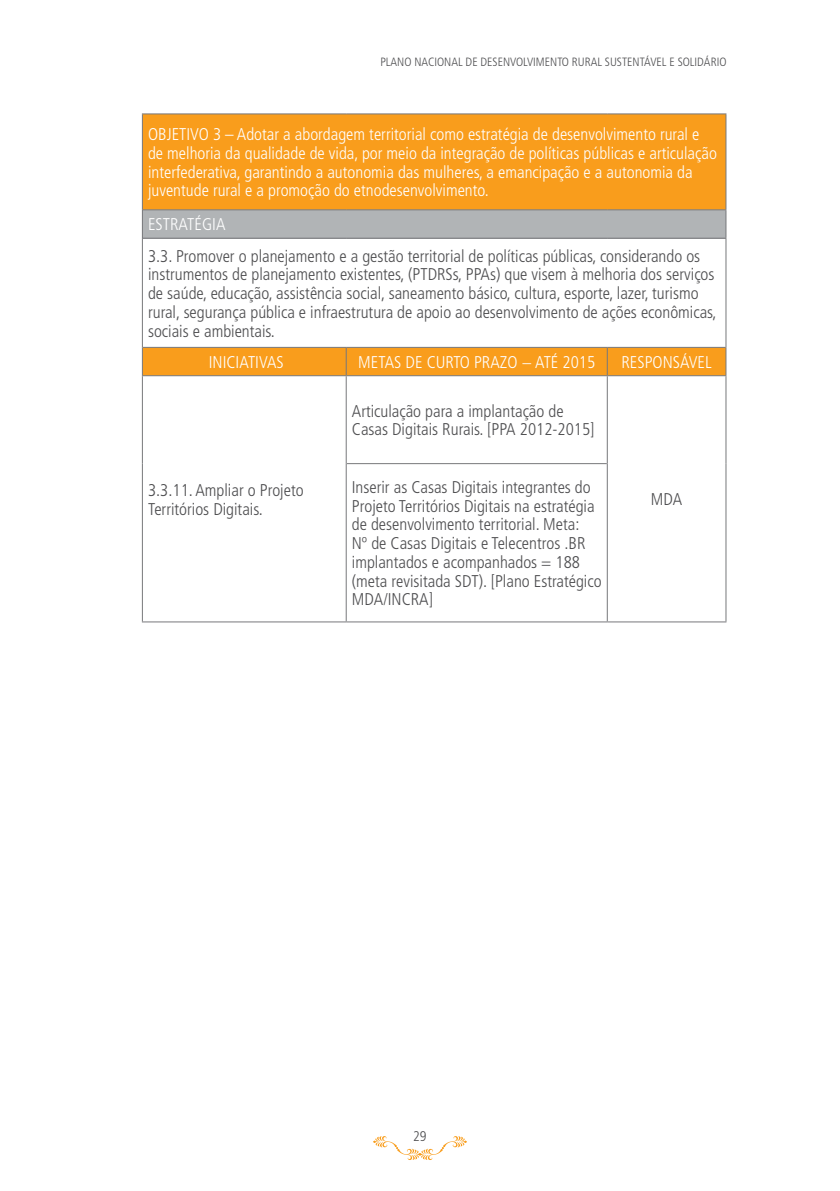
<style>
.page{position:relative;width:840px;height:1191px;background:#fff}
.page>*{position:absolute;margin:0;border:0;box-sizing:border-box;transform-origin:0 0}
.t1{font:300 condensed 17px/18.8px "Frutiger LT Std";color:#4d4d4f}
.t2{font:300 condensed 17px/18.6px "Frutiger LT Std";color:#fff}
.t3{font:300 condensed 14px "Frutiger LT Std";color:#4d4d4f}
.t4{font:300 condensed 12px "Frutiger LT Std";color:#4d4d4f}
</style>
<div class="page">
<svg style="left:373px;top:1136px;width:93px;height:24px"></svg>
<svg style="left:143px;top:114px;width:582px;height:261px;fill:#f99d1c"></svg>
<div style="left:142px;top:210px;width:583px;height:28px;background:#b1b4b6"></div>
<svg style="left:142px;top:210px;width:1px;height:28px"></svg>
<hr style="left:143px;top:209px;width:203px;height:1px;background:#77787b">
<hr style="left:346px;top:209px;width:261px;height:1px;background:#77787b">
<hr style="left:607px;top:209px;width:119px;height:1px;background:#77787b">
<svg style="left:725px;top:210px;width:1px;height:28px"></svg>
<hr style="left:143px;top:238px;width:203px;height:1px;background:#77787b">
<hr style="left:346px;top:238px;width:261px;height:1px;background:#77787b">
<hr style="left:607px;top:238px;width:119px;height:1px;background:#77787b">
<hr style="left:142px;top:113px;width:204px;height:1px;background:#77787b">
<hr style="left:142px;top:114px;width:1px;height:96px;background:#77787b">
<hr style="left:346px;top:113px;width:261px;height:1px;background:#77787b">
<hr style="left:607px;top:113px;width:119px;height:1px;background:#77787b">
<hr style="left:725px;top:114px;width:1px;height:95px;background:#77787b">
<hr style="left:142px;top:238px;width:1px;height:109px;background:#77787b">
<hr style="left:725px;top:239px;width:1px;height:108px;background:#77787b">
<svg style="left:142px;top:347px;width:1px;height:28px"></svg>
<svg style="left:725px;top:347px;width:1px;height:28px"></svg>
<hr style="left:142px;top:376px;width:1px;height:87px;background:#77787b">
<hr style="left:725px;top:376px;width:1px;height:87px;background:#77787b">
<hr style="left:142px;top:463px;width:1px;height:158px;background:#77787b">
<hr style="left:725px;top:463px;width:1px;height:158px;background:#77787b">
<hr style="left:143px;top:347px;width:203px;height:1px;background:#77787b">
<hr style="left:346px;top:347px;width:261px;height:1px;background:#77787b">
<svg style="left:345px;top:348px;width:1px;height:27px"></svg>
<hr style="left:607px;top:347px;width:118px;height:1px;background:#77787b">
<svg style="left:606px;top:348px;width:1px;height:27px"></svg>
<hr style="left:345px;top:376px;width:1px;height:87px;background:#77787b">
<hr style="left:606px;top:376px;width:1px;height:87px;background:#77787b">
<hr style="left:345px;top:463px;width:1px;height:158px;background:#77787b">
<hr style="left:606px;top:463px;width:1px;height:158px;background:#77787b">
<hr style="left:142px;top:375px;width:204px;height:1px;background:#77787b">
<hr style="left:346px;top:375px;width:261px;height:1px;background:#77787b">
<hr style="left:607px;top:375px;width:119px;height:1px;background:#77787b">
<hr style="left:346px;top:463px;width:260px;height:1px;background:#77787b">
<hr style="left:142px;top:621px;width:204px;height:1px;background:#77787b">
<hr style="left:346px;top:621px;width:261px;height:1px;background:#77787b">
<hr style="left:607px;top:621px;width:119px;height:1px;background:#77787b">
<p class="t4" style="left:380px;top:55px;width:347px">PLANO NACIONAL DE DESENVOLVIMENTO RURAL SUSTENTÁVEL E SOLIDÁRIO</p>
<p class="t2" style="left:148px;top:125px;width:570px">OBJETIVO 3 – Adotar a abordagem territorial como estratégia de desenvolvimento rural e de melhoria da qualidade de vida, por meio da integração de políticas públicas e articulação interfederativa, garantindo a autonomia das mulheres, a emancipação e a autonomia da juventude rural e a promoção do etnodesenvolvimento.</p>
<p class="t2" style="left:148px;top:215px;width:79px">ESTRATÉGIA</p>
<p class="t1" style="left:148px;top:247px;width:570px">3.3. Promover o planejamento e a gestão territorial de políticas públicas, considerando os instrumentos de planejamento existentes, (PTDRSs, PPAs) que visem à melhoria dos serviços de saúde, educação, assistência social, saneamento básico, cultura, esporte, lazer, turismo rural, segurança pública e infraestrutura de apoio ao desenvolvimento de ações econômicas, sociais e ambientais.</p>
<p class="t2" style="left:209px;top:353px;width:76px">INICIATIVAS</p>
<p class="t2" style="left:358px;top:353px;width:238px">METAS DE CURTO PRAZO − ATÉ 2015</p>
<p class="t2" style="left:621px;top:353px;width:92px">RESPONSÁVEL</p>
<p class="t1" style="left:148px;top:481px;width:157px">3.3.11. Ampliar o Projeto<br>Territórios Digitais.</p>
<p class="t1" style="left:351px;top:402px;width:244px">Articulação para a implantação de<br>Casas Digitais Rurais. [PPA 2012-2015]</p>
<p class="t1" style="left:351px;top:478px;width:251px">Inserir as Casas Digitais integrantes do Projeto Territórios Digitais na estratégia de desenvolvimento territorial. Meta:<br>Nº de Casas Digitais e Telecentros .BR implantados e acompanhados = 188 (meta revisitada SDT). [Plano Estratégico MDA/INCRA]</p>
<p class="t1" style="left:650px;top:490px;width:33px">MDA</p>
<p class="t3" style="left:413px;top:1128px;width:15px">29</p>
</div>
